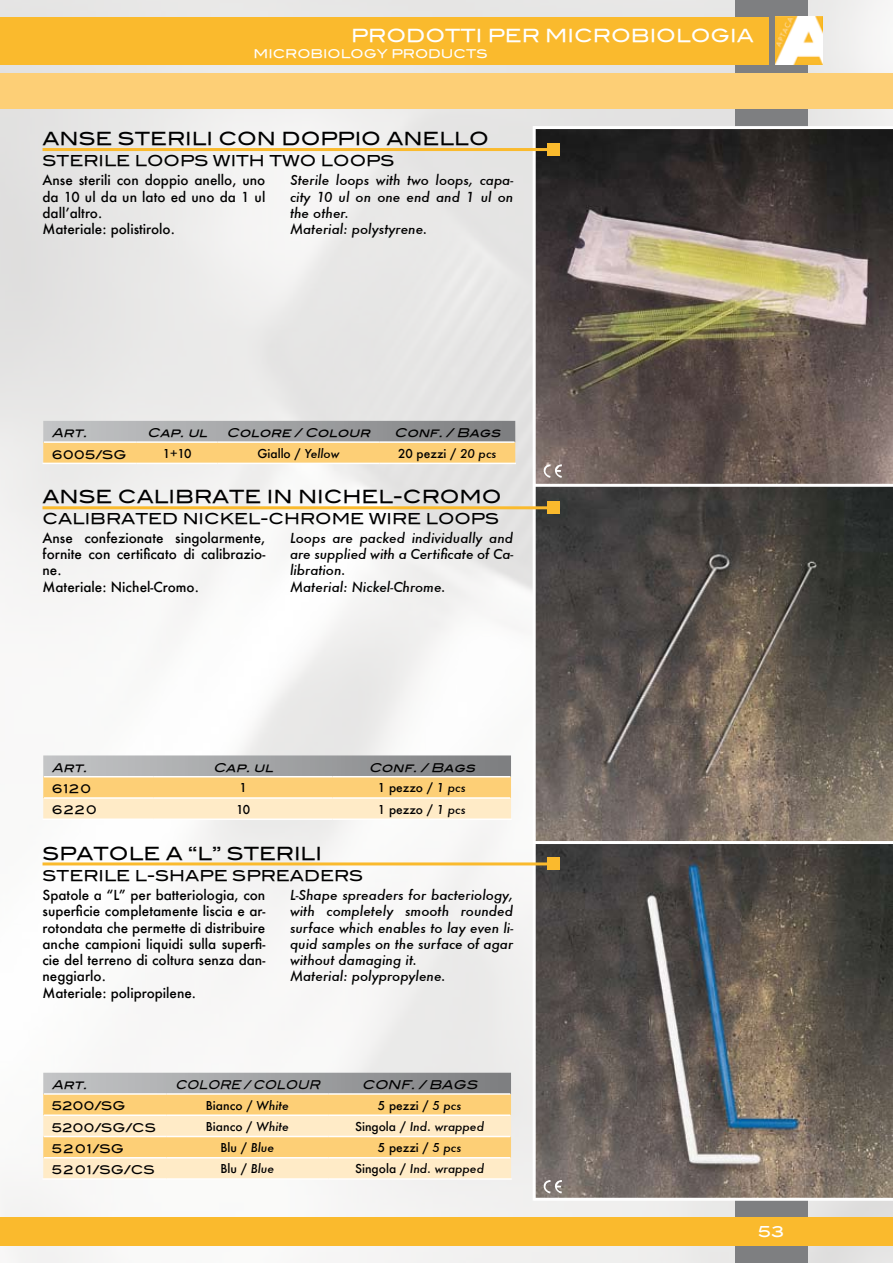
<style>
.page{position:relative;width:893px;height:1263px;background:#fff}
.page>*{position:absolute;margin:0;border:0;box-sizing:border-box;transform-origin:0 0}
.t1{font:18px "Blair Md ITCTT Medium";color:#000}
.t2{font:18px "Blair Md ITCTT Medium";color:#fff}
.t3{font:15px "Blair Md ITCTT Medium";color:#000}
.t4{font:15px "Blair Md ITCTT Medium";color:#fff}
.t5{font:500 13.5px/16.2px "Futura";color:#000}
.t6{font:italic 500 13.5px/16.2px "Futura";color:#000}
.t7{font:500 12px "Futura";color:#000}
.t8{font:italic 12px "Blair Md ITCTT Medium";color:#000}
.t9{font:12px "Blair Md ITCTT Medium";color:#000}
.t10{font:italic 500 12px "Futura";color:#000}
.t11{font:12px "Blair Md ITCTT Medium";color:#fff}
.t12{font:italic 12px "Blair Md ITCTT Medium";color:#000;scale:.91 1}
.s1{font-style:italic}
.s2{font-style:normal}
</style>
<div class="page">
<img style="left:0;top:0;width:893px;height:1263px">
<div style="left:735px;top:0;width:73px;height:1263px;background:#7e7f81"></div>
<img style="left:775px;top:17px;width:48px;height:48px">
<div style="left:0;top:17px;width:768px;height:48px;background:#faba2d"></div>
<div style="left:0;top:74px;width:893px;height:35px;background:#fdcf76"></div>
<div style="left:0;top:1218px;width:893px;height:28px;background:#faba2d"></div>
<svg style="left:43px;top:1073px;width:468px;height:105px;background:#ebd1a0"></svg>
<hr style="left:44px;top:1093px;width:123px;height:2px;background:#fff">
<hr style="left:167px;top:1093px;width:161px;height:2px;background:#fff">
<hr style="left:328px;top:1093px;width:182px;height:2px;background:#fff">
<hr style="left:44px;top:1114px;width:123px;height:2px;background:#fff">
<hr style="left:167px;top:1114px;width:161px;height:2px;background:#fff">
<hr style="left:328px;top:1114px;width:182px;height:2px;background:#fff">
<hr style="left:44px;top:1136px;width:123px;height:1px;background:#fff">
<hr style="left:167px;top:1136px;width:161px;height:1px;background:#fff">
<hr style="left:328px;top:1136px;width:182px;height:1px;background:#fff">
<hr style="left:44px;top:1157px;width:123px;height:1px;background:#fff">
<hr style="left:167px;top:1157px;width:161px;height:1px;background:#fff">
<hr style="left:328px;top:1157px;width:182px;height:1px;background:#fff">
<hr style="left:43px;top:1178px;width:124px;height:2px;background:#fff">
<hr style="left:167px;top:1178px;width:161px;height:2px;background:#fff">
<hr style="left:328px;top:1178px;width:184px;height:2px;background:#fff">
<svg style="left:43px;top:755px;width:468px;height:63px;background:#dec9a1"></svg>
<hr style="left:44px;top:776px;width:110px;height:1px;background:#fff">
<hr style="left:154px;top:776px;width:178px;height:1px;background:#fff">
<hr style="left:332px;top:776px;width:178px;height:1px;background:#fff">
<hr style="left:44px;top:797px;width:110px;height:2px;background:#fff">
<hr style="left:154px;top:797px;width:178px;height:2px;background:#fff">
<hr style="left:332px;top:797px;width:178px;height:2px;background:#fff">
<hr style="left:43px;top:818px;width:111px;height:2px;background:#fff">
<hr style="left:154px;top:818px;width:178px;height:2px;background:#fff">
<hr style="left:332px;top:818px;width:180px;height:2px;background:#fff">
<svg style="left:43px;top:421px;width:472px;height:42px;background:#cfb98e"></svg>
<hr style="left:44px;top:441px;width:93px;height:2px;background:#fff">
<hr style="left:137px;top:441px;width:81px;height:2px;background:#fff">
<hr style="left:218px;top:441px;width:161px;height:2px;background:#fff">
<hr style="left:379px;top:441px;width:135px;height:2px;background:#fff">
<hr style="left:43px;top:463px;width:94px;height:1px;background:#fff">
<hr style="left:137px;top:463px;width:81px;height:1px;background:#fff">
<hr style="left:218px;top:463px;width:161px;height:1px;background:#fff">
<hr style="left:379px;top:463px;width:137px;height:1px;background:#fff">
<img style="left:536px;top:129px;width:357px;height:355px">
<svg style="left:536px;top:844px;width:357px;height:354px;background:#625c56"></svg>
<svg style="left:536px;top:487px;width:357px;height:354px;background:#5f5750"></svg>
<img style="left:543px;top:464px;width:19px;height:14px">
<img style="left:543px;top:1180px;width:19px;height:13px">
<hr style="left:534px;top:1198px;width:359px;height:3px;background:#fff">
<hr style="left:534px;top:841px;width:359px;height:3px;background:#fff">
<hr style="left:534px;top:484px;width:359px;height:3px;background:#fff">
<hr style="left:534px;top:126px;width:359px;height:3px;background:#fff">
<hr style="left:533px;top:128px;width:3px;height:1071px;background:#fff">
<hr style="left:43px;top:506px;width:511px;height:3px;background:#faba2d">
<div style="left:548px;top:502px;width:12px;height:12px;background:#faba2d"></div>
<hr style="left:43px;top:862px;width:511px;height:3px;background:#faba2d">
<div style="left:548px;top:858px;width:12px;height:12px;background:#faba2d"></div>
<hr style="left:43px;top:148px;width:511px;height:3px;background:#faba2d">
<div style="left:548px;top:144px;width:12px;height:12px;background:#faba2d"></div>
<h1 class="t2" style="left:351px;top:21px;width:404px">PRODOTTI PER MICROBIOLOGIA</h1>
<p class="t11" style="left:254px;top:44px;width:236px">MICROBIOLOGY PRODUCTS</p>
<h1 class="t1" style="left:43px;top:124px;width:448px">ANSE STERILI CON DOPPIO ANELLO</h1>
<p class="t3" style="left:43px;top:148px;width:353px">STERILE LOOPS WITH TWO LOOPS</p>
<p class="t5" style="left:43px;top:172px;width:224px">Anse sterili con doppio anello, uno da 10 ul da un lato ed uno da 1 ul dall’altro.<br>Materiale: polistirolo.</p>
<p class="t6" style="left:290px;top:172px;width:225px">Sterile loops with two loops, capa&shy;city 10 ul on one end and 1 ul on the other.<br>Material: polystyrene.</p>
<p class="t8" style="left:52px;top:423px;width:41px">Art.</p>
<p class="t8" style="left:147px;top:423px;width:229px">Cap.ul Colore /Colour</p>
<p class="t8" style="left:394px;top:423px;width:112px">Conf./Bags</p>
<p class="t9" style="left:52px;top:444px;width:76px">6005/SG</p>
<p class="t7" style="left:163px;top:445px;width:30px">1+10</p>
<p class="t7" style="left:257px;top:445px;width:84px">Giallo / <span class="s1">Yellow</span></p>
<p class="t7" style="left:398px;top:445px;width:100px">20 pezzi / <span class="s1">20 pcs</span></p>
<h1 class="t1" style="left:43px;top:481px;width:461px">ANSE CALIBRATE IN NICHEL-CROMO</h1>
<p class="t3" style="left:43px;top:506px;width:458px">CALIBRATED NICKEL-CHROME WIRE LOOPS</p>
<p class="t5" style="left:43px;top:530px;width:224px">Anse confezionate singolarmente, fornite con certificato di calibrazio&shy;ne.<br>Materiale: Nichel-Cromo.</p>
<p class="t6" style="left:290px;top:530px;width:225px">Loops are packed individually and are supplied with a Certificate of Ca&shy;libration.<br>Material: Nickel-Chrome.</p>
<p class="t8" style="left:52px;top:758px;width:41px">Art.</p>
<p class="t8" style="left:213px;top:758px;width:66px">Cap.ul</p>
<p class="t8" style="left:369px;top:758px;width:112px">Conf./Bags</p>
<p class="t9" style="left:52px;top:779px;width:41px">6120</p>
<p class="t7" style="left:239px;top:780px;width:9px">1</p>
<p class="t7" style="left:378px;top:780px;width:89px">1 pezzo / <span class="s1">1 pcs</span></p>
<p class="t9" style="left:52px;top:800px;width:47px">6220</p>
<p class="t7" style="left:236px;top:801px;width:16px">10</p>
<p class="t7" style="left:378px;top:801px;width:89px">1 pezzo / <span class="s1">1 pcs</span></p>
<h1 class="t1" style="left:43px;top:839px;width:281px">SPATOLE A “L” STERILI</h1>
<p class="t3" style="left:43px;top:863px;width:322px">STERILE L-SHAPE SPREADERS</p>
<p class="t5" style="left:43px;top:887px;width:224px">Spatole a “L” per batteriologia, con superficie completamente liscia e ar&shy;rotondata che permette di distribuire anche campioni liquidi sulla superfi&shy;cie del terreno di coltura senza dan&shy;neggiarlo.<br>Materiale: polipropilene.</p>
<p class="t6" style="left:290px;top:887px;width:225px">L-Shape spreaders for bacteriology, with completely smooth rounded surface which enables to lay even li&shy;quid samples on the surface of agar without damaging it.<br>Material: polypropylene.</p>
<p class="t8" style="left:52px;top:1075px;width:41px">Art.</p>
<p class="t12" style="left:175px;top:1075px;width:165px">COLORE /COLOUR</p>
<p class="t8" style="left:362px;top:1075px;width:121px">CONF./BAGS</p>
<p class="t9" style="left:52px;top:1096px;width:75px">5200/SG</p>
<p class="t7" style="left:206px;top:1097px;width:85px">Bianco / <span class="s1">White</span></p>
<p class="t7" style="left:378px;top:1097px;width:85px">5 pezzi / <span class="s1">5 pcs</span></p>
<p class="t9" style="left:52px;top:1117px;width:106px">5200/SG/CS</p>
<p class="t7" style="left:206px;top:1118px;width:85px">Bianco / <span class="s1">White</span></p>
<p class="t10" style="left:355px;top:1118px;width:131px"><span class="s2">Singola /</span> Ind. wrapped</p>
<p class="t9" style="left:52px;top:1139px;width:74px">5201/SG</p>
<p class="t7" style="left:221px;top:1139px;width:55px">Blu / <span class="s1">Blue</span></p>
<p class="t7" style="left:378px;top:1139px;width:85px">5 pezzi / <span class="s1">5 pcs</span></p>
<p class="t9" style="left:52px;top:1160px;width:104px">5201/SG/CS</p>
<p class="t7" style="left:221px;top:1161px;width:55px">Blu / <span class="s1">Blue</span></p>
<p class="t10" style="left:355px;top:1160px;width:131px"><span class="s2">Singola /</span> Ind. wrapped</p>
<p class="t4" style="left:758px;top:1219px;width:28px">53</p>
</div>
